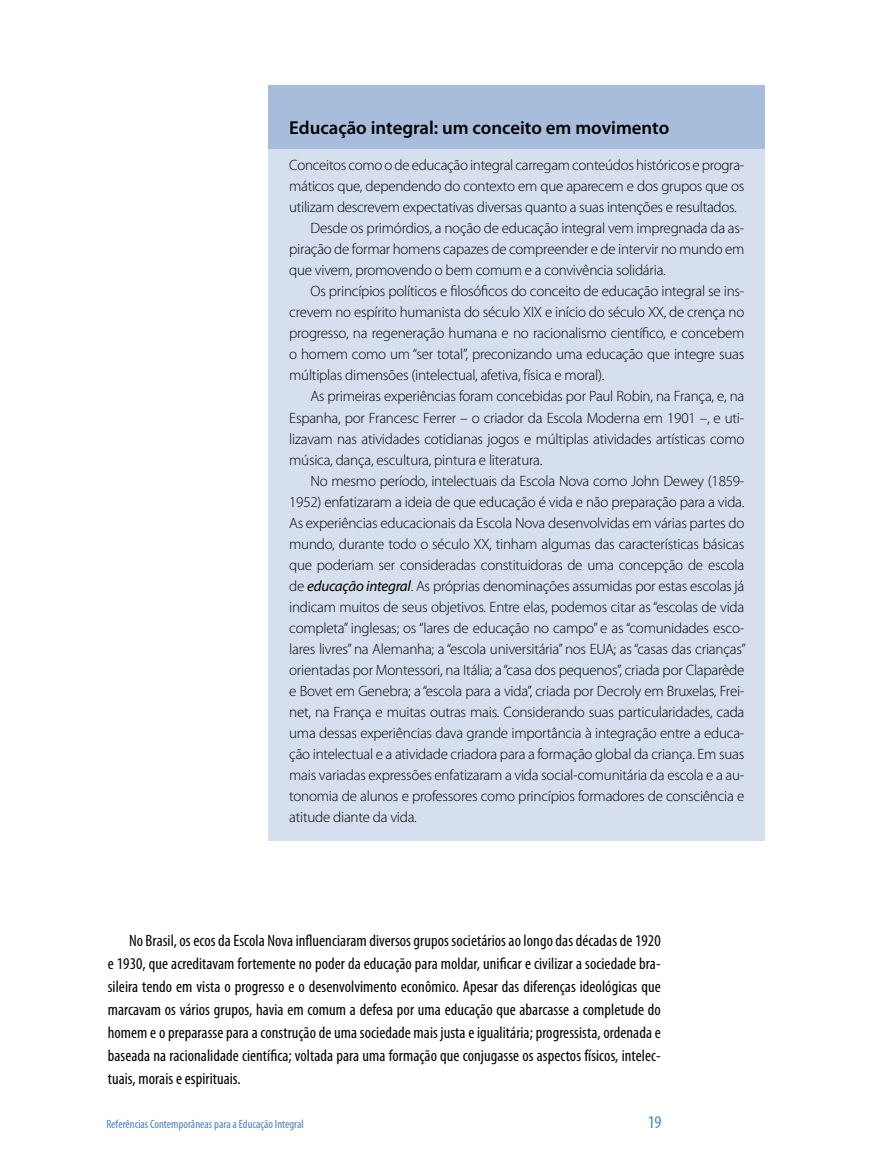
<style>
.page{position:relative;width:872px;height:1170px;background:#fff}
.page>*{position:absolute;margin:0;border:0;box-sizing:border-box;transform-origin:0 0}
.t1{font:600 18.75px "Myriad Pro";color:#000}
.t2{font:condensed 18px "Myriad Pro";color:#4b81be}
.t3{font:condensed 16.5px/23.1px "Myriad Pro";letter-spacing:.005em;color:#000;text-align:justify}
.t4{font:300 15px "Myriad Pro";letter-spacing:-.015em;color:#000}
.t5{font:condensed 12px "Myriad Pro";color:#4b81be}
.s1{font-weight:400;font-style:italic}
</style>
<div class="page">
<div style="left:268px;top:128px;width:497px;height:712px;background:#d5dfed"></div>
<div style="left:268px;top:85px;width:497px;height:64px;background:#a8bddb"></div>
<p class="t1" style="left:289px;top:118px;width:381px">Educação integral: um conceito em movimento</p>
<p class="t4" style="left:289px;top:157px;width:456px">Conceitos como o de educação integral carregam conteúdos históricos e progra-</p>
<p class="t4" style="left:289px;top:178px;width:457px">máticos que, dependendo do contexto em que aparecem e dos grupos que os</p>
<p class="t4" style="left:289px;top:199px;width:449px">utilizam descrevem expectativas diversas quanto a suas intenções e resultados.</p>
<p class="t4" style="left:310px;top:220px;width:435px">Desde os primórdios, a noção de educação integral vem impregnada da as-</p>
<p class="t4" style="left:289px;top:241px;width:456px">piração de formar homens capazes de compreender e de intervir no mundo em</p>
<p class="t4" style="left:289px;top:262px;width:378px">que vivem, promovendo o bem comum e a convivência solidária.</p>
<p class="t4" style="left:310px;top:283px;width:435px">Os princípios políticos e filosóficos do conceito de educação integral se ins-</p>
<p class="t4" style="left:289px;top:304px;width:456px">crevem no espírito humanista do século XIX e início do século XX, de crença no</p>
<p class="t4" style="left:289px;top:325px;width:456px">progresso, na regeneração humana e no racionalismo científico, e concebem</p>
<p class="t4" style="left:289px;top:346px;width:456px">o homem como um “ser total”, preconizando uma educação que integre suas</p>
<p class="t4" style="left:289px;top:367px;width:317px">múltiplas dimensões (intelectual, afetiva, física e moral).</p>
<p class="t4" style="left:310px;top:388px;width:435px">As primeiras experiências foram concebidas por Paul Robin, na França, e, na</p>
<p class="t4" style="left:289px;top:409px;width:456px">Espanha, por Francesc Ferrer – o criador da Escola Moderna em 1901 –, e uti-</p>
<p class="t4" style="left:289px;top:430px;width:456px">lizavam nas atividades cotidianas jogos e múltiplas atividades artísticas como</p>
<p class="t4" style="left:289px;top:451px;width:255px">música, dança, escultura, pintura e literatura.</p>
<p class="t4" style="left:310px;top:472px;width:435px">No mesmo período, intelectuais da Escola Nova como John Dewey (1859-</p>
<p class="t4" style="left:289px;top:493px;width:457px">1952) enfatizaram a ideia de que educação é vida e não preparação para a vida.</p>
<p class="t4" style="left:289px;top:514px;width:456px">As experiências educacionais da Escola Nova desenvolvidas em várias partes do</p>
<p class="t4" style="left:289px;top:535px;width:456px">mundo, durante todo o século XX, tinham algumas das características básicas</p>
<p class="t4" style="left:289px;top:556px;width:456px">que poderiam ser consideradas constituidoras de uma concepção de escola</p>
<p class="t4" style="left:289px;top:577px;width:457px">de <span class="s1">educação integral</span>. As próprias denominações assumidas por estas escolas já</p>
<p class="t4" style="left:289px;top:598px;width:456px">indicam muitos de seus objetivos. Entre elas, podemos citar as “escolas de vida</p>
<p class="t4" style="left:289px;top:619px;width:456px">completa” inglesas; os “lares de educação no campo” e as “comunidades esco-</p>
<p class="t4" style="left:289px;top:640px;width:458px">lares livres” na Alemanha; a “escola universitária” nos EUA; as “casas das crianças”</p>
<p class="t4" style="left:289px;top:661px;width:456px">orientadas por Montessori, na Itália; a “casa dos pequenos”, criada por Claparède</p>
<p class="t4" style="left:289px;top:682px;width:456px">e Bovet em Genebra; a “escola para a vida”, criada por Decroly em Bruxelas, Frei-</p>
<p class="t4" style="left:289px;top:703px;width:456px">net, na França e muitas outras mais. Considerando suas particularidades, cada</p>
<p class="t4" style="left:289px;top:724px;width:456px">uma dessas experiências dava grande importância à integração entre a educa-</p>
<p class="t4" style="left:289px;top:745px;width:456px">ção intelectual e a atividade criadora para a formação global da criança. Em suas</p>
<p class="t4" style="left:289px;top:766px;width:456px">mais variadas expressões enfatizaram a vida social-comunitária da escola e a au-</p>
<p class="t4" style="left:289px;top:787px;width:456px">tonomia de alunos e professores como princípios formadores de consciência e</p>
<p class="t4" style="left:289px;top:808px;width:129px">atitude diante da vida.</p>
<p class="t3" style="left:108px;top:928px;width:554px;text-indent:21px">No Brasil, os ecos da Escola Nova influenciaram diversos grupos societários ao longo das décadas de 1920 e 1930, que acreditavam fortemente no poder da educação para moldar, unificar e civilizar a sociedade bra&shy;sileira tendo em vista o progresso e o desenvolvimento econômico. Apesar das diferenças ideológicas que marcavam os vários grupos, havia em comum a defesa por uma educação que abarcasse a completude do homem e o preparasse para a construção de uma sociedade mais justa e igualitária; progressista, ordenada e baseada na racionalidade científica; voltada para uma formação que conjugasse os aspectos físicos, intelec&shy;tuais, morais e espirituais.</p>
<p class="t5" style="left:106px;top:1116px;width:199px">Referências Contemporâneas para a Educação Integral</p>
<p class="t2" style="left:647px;top:1111px;width:15px">19</p>
</div>
